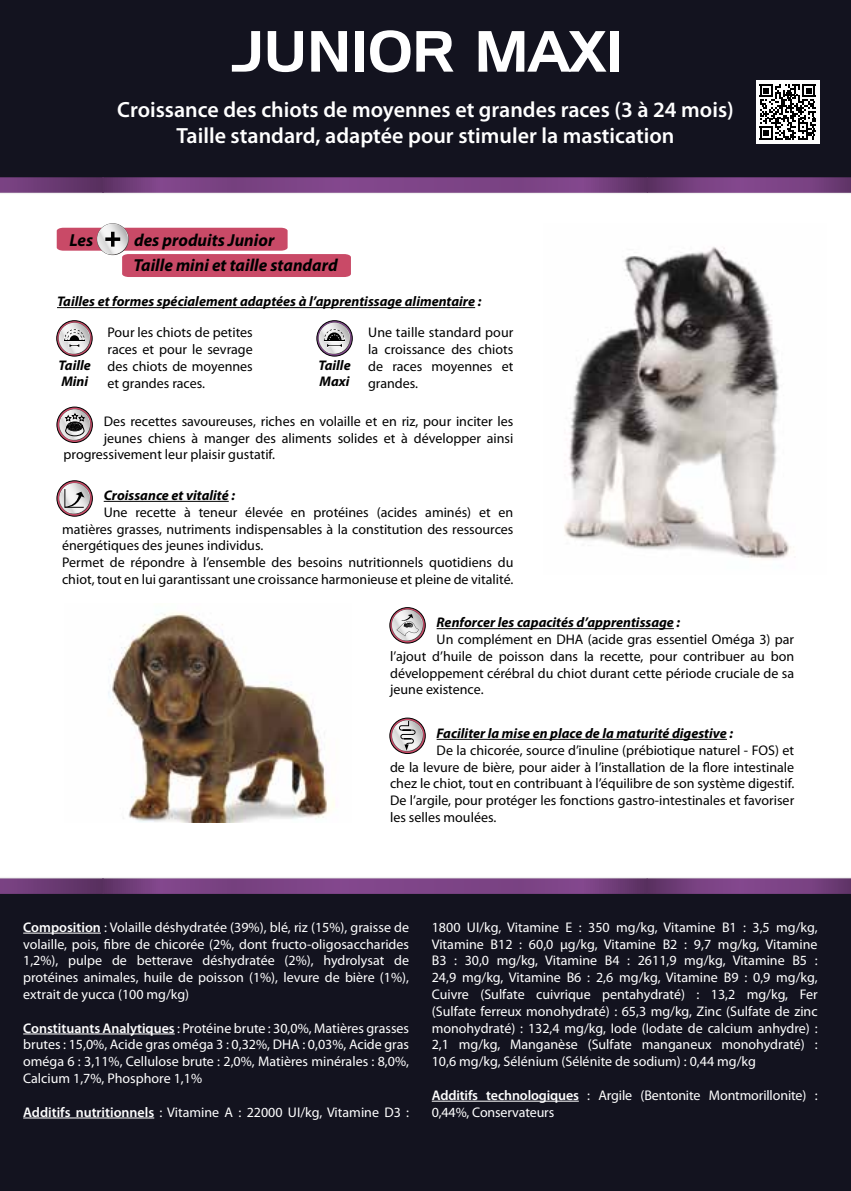
<style>
.page{position:relative;width:851px;height:1191px;background:#fff}
.page>*{position:absolute;margin:0;border:0;box-sizing:border-box;transform-origin:0 0}
.t1{font:600 22px/26.4px "Myriad Pro";color:#fff;text-align:center}
.t2{font:italic 700 17.4px/25.2px "Myriad Pro";color:#000}
.t3{font:14px/16.8px "Myriad Pro";color:#fff;text-align:justify}
.t4{font:14px/16.8px "Myriad Pro";color:#000;text-align:justify}
.t5{font:italic 700 14px/16.8px "Myriad Pro";color:#000}
.s1{font-weight:600}
</style>
<div class="page">
<div style="left:0;top:887px;width:850px;height:304px;background:#13131f"></div>
<div style="left:0;top:0;width:850px;height:185px;background:#13131f"></div>
<svg style="left:0;top:193px;width:850px;height:1px"></svg>
<svg style="left:647px;top:177px;width:203px;height:16px;background:#74417d"></svg>
<div style="left:0;top:177px;width:104px;height:16px;background:linear-gradient(to right,#7c4486,#58305f)"></div>
<svg style="left:102px;top:177px;width:545px;height:16px;background:#794382"></svg>
<svg style="left:232px;top:31px;width:28px;height:41px"></svg>
<svg style="left:268px;top:31px;width:35px;height:41px"></svg>
<svg style="left:311px;top:31px;width:36px;height:41px"></svg>
<div style="left:355px;top:31px;width:9px;height:41px;background:#fff"></div>
<svg style="left:370px;top:30px;width:40px;height:42px"></svg>
<svg style="left:416px;top:31px;width:37px;height:41px"></svg>
<svg style="left:478px;top:31px;width:128px;height:41px"></svg>
<div style="left:610px;top:31px;width:9px;height:41px;background:#fff"></div>
<svg style="left:97px;top:223px;width:31px;height:32px"></svg>
<div style="left:98px;top:224px;width:29px;height:30px;background:#f3f3f3;border-radius:50%"></div>
<svg style="left:98px;top:224px;width:30px;height:30px"></svg>
<svg style="left:57px;top:228px;width:294px;height:49px"></svg>
<hr style="left:23px;top:932px;width:78px;height:1px;background:#fff">
<hr style="left:23px;top:1033px;width:152px;height:1px;background:#fff">
<hr style="left:23px;top:1117px;width:131px;height:1px;background:#fff">
<hr style="left:431px;top:1100px;width:147px;height:1px;background:#fff">
<img style="left:108px;top:612px;width:227px;height:210px">
<img style="left:564px;top:247px;width:227px;height:312px">
<svg style="left:57px;top:321px;width:35px;height:35px"></svg>
<div style="left:56px;top:320px;width:36px;height:36px;border:1px solid #000;border-radius:50%"></div>
<svg style="left:58px;top:322px;width:32px;height:32px"></svg>
<svg style="left:59px;top:323px;width:31px;height:31px"></svg>
<div style="left:60px;top:324px;width:29px;height:29px;background:#e8e8e8;border-radius:50%"></div>
<svg style="left:59px;top:323px;width:30px;height:30px"></svg>
<svg style="left:63px;top:329px;width:22px;height:18px"></svg>
<svg style="left:317px;top:321px;width:35px;height:35px"></svg>
<div style="left:316px;top:320px;width:36px;height:36px;border:1px solid #000;border-radius:50%"></div>
<svg style="left:318px;top:322px;width:32px;height:32px"></svg>
<svg style="left:319px;top:323px;width:31px;height:31px"></svg>
<svg style="left:319px;top:323px;width:30px;height:30px"></svg>
<svg style="left:324px;top:329px;width:21px;height:19px"></svg>
<hr style="left:436px;top:628px;width:237px;height:1px;background:#000">
<svg style="left:390px;top:607px;width:35px;height:36px"></svg>
<div style="left:389px;top:607px;width:36px;height:36px;border:1px solid #000;border-radius:50%"></div>
<svg style="left:391px;top:609px;width:32px;height:32px"></svg>
<svg style="left:392px;top:609px;width:31px;height:32px"></svg>
<svg style="left:392px;top:610px;width:30px;height:30px"></svg>
<svg style="left:396px;top:614px;width:22px;height:22px"></svg>
<hr style="left:104px;top:501px;width:125px;height:1px;background:#000">
<svg style="left:57px;top:481px;width:35px;height:35px"></svg>
<div style="left:57px;top:480px;width:36px;height:36px;border:1px solid #000;border-radius:50%"></div>
<svg style="left:59px;top:483px;width:31px;height:31px"></svg>
<svg style="left:60px;top:483px;width:29px;height:30px"></svg>
<svg style="left:64px;top:488px;width:21px;height:21px"></svg>
<hr style="left:436px;top:739px;width:290px;height:1px;background:#000">
<svg style="left:390px;top:718px;width:35px;height:35px"></svg>
<div style="left:389px;top:718px;width:36px;height:35px;border:1px solid #000;border-radius:50%"></div>
<svg style="left:392px;top:720px;width:31px;height:31px"></svg>
<svg style="left:392px;top:721px;width:30px;height:29px"></svg>
<svg style="left:398px;top:720px;width:18px;height:30px"></svg>
<svg style="left:0;top:877px;width:850px;height:17px;background:#804f88"></svg>
<hr style="left:57px;top:307px;width:418px;height:1px;background:#000">
<svg style="left:57px;top:407px;width:35px;height:35px"></svg>
<div style="left:57px;top:407px;width:36px;height:36px;border:1px solid #000;border-radius:50%"></div>
<svg style="left:59px;top:409px;width:31px;height:31px"></svg>
<svg style="left:60px;top:410px;width:30px;height:29px"></svg>
<svg style="left:64px;top:413px;width:21px;height:23px"></svg>
<div style="left:755px;top:80px;width:64px;height:63px;background:#fff"></div>
<svg style="left:759px;top:84px;width:56px;height:56px"></svg>
<h1 class="t1" style="left:117px;top:96px;width:618px">Croissance des chiots de moyennes et grandes races (3 à 24 mois)<br>Taille standard, adaptée pour stimuler la mastication</h1>
<p class="t2" style="left:69px;top:227px;width:25px">Les</p>
<p class="t2" style="left:134px;top:227px;width:205px">des produits Junior<br>Taille mini et taille standard</p>
<p class="t5" style="left:57px;top:293px;width:426px">Tailles et formes spécialement adaptées à l’apprentissage alimentaire :</p>
<p class="t4" style="left:107px;top:324px;width:147px">Pour les chiots de petites races et pour le sevrage des chiots de moyennes et grandes races.</p>
<p class="t5" style="left:59px;top:356px;width:34px">Taille<br>Mini</p>
<p class="t5" style="left:318px;top:356px;width:34px">Taille<br>Maxi</p>
<p class="t4" style="left:368px;top:324px;width:147px">Une taille standard pour la croissance des chiots de races moyennes et grandes.</p>
<p class="t4" style="left:104px;top:412px;width:411px">Des recettes savoureuses, riches en volaille et en riz, pour inciter les</p>
<p class="t4" style="left:104px;top:429px;width:411px">jeunes chiens à manger des aliments solides et à développer ainsi</p>
<p class="t4" style="left:64px;top:446px;width:213px">progressivement leur plaisir gustatif.</p>
<p class="t5" style="left:104px;top:486px;width:133px">Croissance et vitalité :</p>
<p class="t4" style="left:62px;top:503px;width:453px;text-align:left;text-indent:42px">Une recette à teneur élevée en protéines (acides aminés) et en matières grasses, nutriments indispensables à la constitution des ressources énergétiques des jeunes individus.<br>Permet de répondre à l’ensemble des besoins nutritionnels quotidiens du chiot, tout en lui garantissant une croissance harmonieuse et pleine de vitalité.</p>
<p class="t5" style="left:436px;top:613px;width:245px">Renforcer les capacités d’apprentissage :</p>
<p class="t4" style="left:390px;top:631px;width:405px;text-indent:46px">Un complément en DHA (acide gras essentiel Oméga 3) par l’ajout d’huile de poisson dans la recette, pour contribuer au bon développement cérébral du chiot durant cette période cruciale de sa jeune existence.</p>
<p class="t5" style="left:436px;top:724px;width:298px">Faciliter la mise en place de la maturité digestive :</p>
<p class="t4" style="left:390px;top:741px;width:405px;text-indent:47px">De la chicorée, source d’inuline (prébiotique naturel - FOS) et de la levure de bière, pour aider à l’installation de la flore intestinale chez le chiot, tout en contribuant à l’équilibre de son système digestif.<br>De l’argile, pour protéger les fonctions gastro-intestinales et favoriser les selles moulées.</p>
<p class="t3" style="left:23px;top:918px;width:387px"><span class="s1">Composition</span> : Volaille déshydratée (39%), blé, riz (15%), graisse de volaille, pois, fibre de chicorée (2%, dont fructo-oligosaccharides 1,2%), pulpe de betterave déshydratée (2%), hydrolysat de protéines animales, huile de poisson (1%), levure de bière (1%), extrait de yucca (100 mg/kg)</p>
<p class="t3" style="left:23px;top:1019px;width:387px"><span class="s1">Constituants Analytiques</span> : Protéine brute : 30,0%, Matières grasses brutes : 15,0%, Acide gras oméga 3 : 0,32%, DHA : 0,03%, Acide gras oméga 6 : 3,11%, Cellulose brute : 2,0%, Matières minérales : 8,0%, Calcium 1,7%, Phosphore 1,1%</p>
<p class="t3" style="left:23px;top:1103px;width:387px"><span class="s1">Additifs nutritionnels</span> : Vitamine A : 22000 UI/kg, Vitamine D3 :</p>
<p class="t3" style="left:431px;top:918px;width:387px">1800 UI/kg, Vitamine E : 350 mg/kg, Vitamine B1 : 3,5 mg/kg, Vitamine B12 : 60,0 µg/kg, Vitamine B2 : 9,7 mg/kg, Vitamine B3 : 30,0 mg/kg, Vitamine B4 : 2611,9 mg/kg, Vitamine B5 :<br>24,9 mg/kg, Vitamine B6 : 2,6 mg/kg, Vitamine B9 : 0,9 mg/kg, Cuivre (Sulfate cuivrique pentahydraté) : 13,2 mg/kg, Fer (Sulfate ferreux monohydraté) : 65,3 mg/kg, Zinc (Sulfate de zinc monohydraté) : 132,4 mg/kg, Iode (Iodate de calcium anhydre) :<br>2,1 mg/kg, Manganèse (Sulfate manganeux monohydraté) :<br>10,6 mg/kg, Sélénium (Sélénite de sodium) : 0,44 mg/kg</p>
<p class="t3" style="left:431px;top:1086px;width:387px"><span class="s1">Additifs technologiques</span> : Argile (Bentonite Montmorillonite) :<br>0,44%, Conservateurs</p>
</div>
